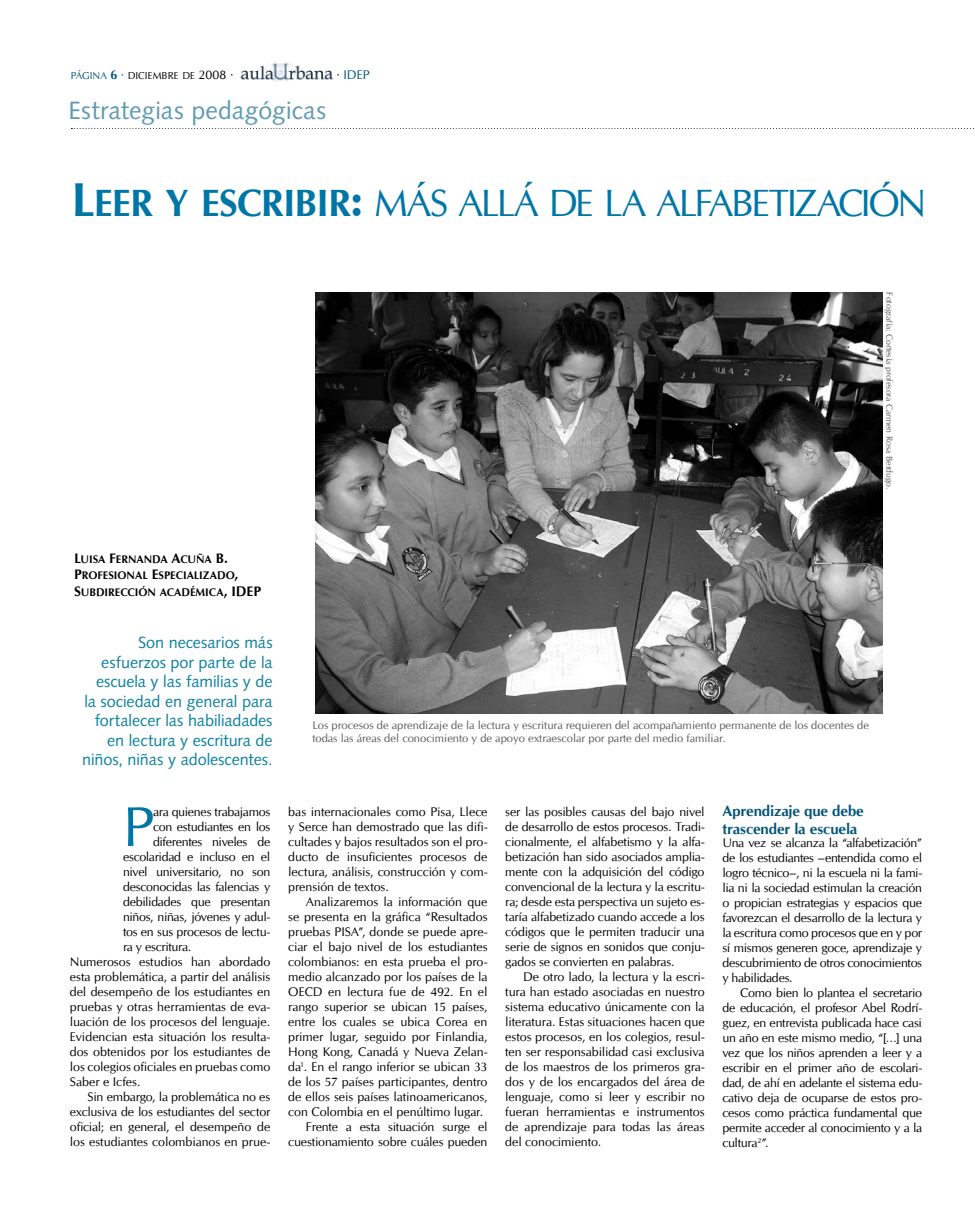
<style>
.page{position:relative;width:975px;height:1223px;background:#fff}
.page>*{position:absolute;margin:0;border:0;box-sizing:border-box;transform-origin:0 0}
.t1{font:56.25px "CG Omega";color:#0076a7}
.t2{font:38px "CG Omega SC800";letter-spacing:-.07em;color:#0076a7}
.t3{font:25px "Syntax";letter-spacing:.005em;color:#609ab3}
.t4{font:16.25px/19.5px "Syntax";letter-spacing:-.005em;color:#0d80a1;text-align:right}
.t5{font:700 15px/18px "CG Omega";letter-spacing:-.005em;color:#00547a}
.t6{font:12.5px/15px "CG Omega";letter-spacing:-.005em;color:#000;text-align:justify}
.t7{font:12.5px "CG Omega";letter-spacing:-.025em;color:#000}
.t8{font:12.5px "CG Omega";letter-spacing:-.03em;color:#000}
.t9{font:12.5px "CG Omega SC800";color:#00547a}
.t10{font:11.25px/12.5px "CG Omega";color:#58585a}
.t11{font:11px/16.5px "CG Omega Bold SC800";letter-spacing:-.005em;color:#000}
.t12{font:10px "CG Omega SC800";letter-spacing:-.005em;color:#000}
.t13{font:8.75px "CG Omega";color:#58585a}
.s1{color:#00547a}
.s2{font-family:"CG Omega Bold SC800";font-size:12.5px;color:#00547a}
.s3{font-size:12.5px;color:#00547a}
.s4{font-size:12.5px}
.s5{color:#000}
.s6{font-family:"CG Omega Bold SC800";font-size:47.5px}
.s7{font-family:"CG Omega Bold SC800"}
.s8{font-size:13.75px}
</style>
<div class="page">
<svg style="left:71px;top:128px;width:903px;height:1px"></svg>
<img style="left:315px;top:292px;width:567px;height:421px">
<img style="left:240px;top:62px;width:92px;height:20px">
<p class="t12" style="left:71px;top:69px;width:164px"><span class="s1">PÁGI NA</span> <span class="s2">6</span> <span class="s3">·</span> DICIEMBRE DE <span class="s4">2008 ·</span></p>
<p class="t9" style="left:336px;top:67px;width:34px"><span class="s5">·</span> IDEP</p>
<h3 class="t3" style="left:68px;top:96px;width:259px">Estrategias pedagógicas</h3>
<h2 class="t2" style="left:71px;top:180px;width:856px"><span class="s6">L</span><span class="s7">EER Y ESCRIBIR</span><span class="s6">:</span> MÁS ALLÁ DE LA ALFABETIZACIÓN</h2>
<p class="t13" style="left:894px;top:292px;width:199px;rotate:90deg">Fotografía: Cortesía profesora Carmen Rosa Berdugo.</p>
<p class="t11" style="left:74px;top:550px;width:166px"><span class="s8">L</span>UISA <span class="s8">F</span>ERNANDA <span class="s8">A</span>CUÑA <span class="s8">B.<br>P</span>ROFESIONAL <span class="s8">E</span>SPECIALIZADO<span class="s8">,<br>S</span>UBDIRECCIÓN ACADÉMICA<span class="s8">, IDEP</span></p>
<h3 class="t4" style="left:82px;top:633px;width:192px">Son necesarios más esfuerzos por parte de la escuela y las familias y de la sociedad en general para fortalecer las habiliadades en lectura y escritura de niños, niñas y adolescentes.</h3>
<h1 class="t1" style="left:123px;top:793px;width:33px">P</h1>
<p class="t6" style="left:153px;top:804px;width:119px">ara quienes trabajamos</p>
<p class="t6" style="left:153px;top:819px;width:119px">con estudiantes en los</p>
<p class="t7" style="left:153px;top:834px;width:119px">diferentes niveles de</p>
<p class="t7" style="left:123px;top:849px;width:149px">escolaridad e incluso en el</p>
<p class="t7" style="left:123px;top:864px;width:149px">nivel universitario, no son</p>
<p class="t6" style="left:123px;top:879px;width:149px">desconocidas las falencias y</p>
<p class="t6" style="left:123px;top:894px;width:149px">debilidades que presentan</p>
<p class="t8" style="left:123px;top:909px;width:149px">niños, niñas, jóvenes y adul-</p>
<p class="t6" style="left:123px;top:924px;width:149px">tos en sus procesos de lectu-</p>
<p class="t6" style="left:123px;top:939px;width:70px">ra y escritura.</p>
<p class="t6" style="left:70px;top:954px;width:202px">Numerosos estudios han abordado</p>
<p class="t6" style="left:70px;top:969px;width:202px">esta problemática, a partir del análisis</p>
<p class="t6" style="left:70px;top:984px;width:202px">del desempeño de los estudiantes en</p>
<p class="t6" style="left:70px;top:999px;width:202px">pruebas y otras herramientas de eva-</p>
<p class="t6" style="left:70px;top:1014px;width:202px">luación de los procesos del lenguaje.</p>
<p class="t6" style="left:70px;top:1029px;width:202px">Evidencian esta situación los resulta-</p>
<p class="t6" style="left:70px;top:1044px;width:202px">dos obtenidos por los estudiantes de</p>
<p class="t6" style="left:70px;top:1059px;width:202px">los colegios oficiales en pruebas como</p>
<p class="t6" style="left:70px;top:1074px;width:72px">Saber e Icfes.</p>
<p class="t6" style="left:88px;top:1089px;width:184px">Sin embargo, la problemática no es</p>
<p class="t6" style="left:70px;top:1104px;width:202px">exclusiva de los estudiantes del sector</p>
<p class="t6" style="left:70px;top:1119px;width:202px">oficial; en general, el desempeño de</p>
<p class="t6" style="left:70px;top:1134px;width:202px">los estudiantes colombianos en prue-</p>
<p class="t10" style="left:312px;top:719px;width:558px">Los procesos de aprendizaje de la lectura y escritura requieren del acompañamiento permanente de los docentes de todas las áreas del conocimiento y de apoyo extraescolar por parte del medio familiar.</p>
<p class="t6" style="left:288px;top:804px;width:201px">bas internacionales como Pisa, Llece y Serce han demostrado que las difi&shy;cultades y bajos resultados son el pro&shy;ducto de insuficientes procesos de lectura, análisis, construcción y com&shy;prensión de textos.</p>
<p class="t6" style="left:306px;top:894px;width:183px">Analizaremos la información que</p>
<p class="t6" style="left:288px;top:909px;width:201px">se presenta en la gráfica “Resultados</p>
<p class="t6" style="left:288px;top:924px;width:201px">pruebas PISA”, donde se puede apre-</p>
<p class="t6" style="left:288px;top:939px;width:201px">ciar el bajo nivel de los estudiantes</p>
<p class="t6" style="left:288px;top:954px;width:201px">colombianos: en esta prueba el pro-</p>
<p class="t6" style="left:288px;top:969px;width:201px">medio alcanzado por los países de la</p>
<p class="t6" style="left:288px;top:984px;width:201px">OECD en lectura fue de 492. En el</p>
<p class="t6" style="left:288px;top:999px;width:201px">rango superior se ubican 15 países,</p>
<p class="t6" style="left:288px;top:1014px;width:201px">entre los cuales se ubica Corea en</p>
<p class="t6" style="left:288px;top:1029px;width:201px">primer lugar, seguido por Finlandia,</p>
<p class="t6" style="left:288px;top:1044px;width:201px">Hong Kong, Canadá y Nueva Zelan-</p>
<p class="t6" style="left:288px;top:1059px;width:201px">da<sup>1</sup>. En el rango inferior se ubican 33</p>
<p class="t6" style="left:288px;top:1074px;width:201px">de los 57 países participantes, dentro</p>
<p class="t6" style="left:288px;top:1089px;width:201px">de ellos seis países latinoamericanos,</p>
<p class="t6" style="left:288px;top:1104px;width:196px">con Colombia en el penúltimo lugar.</p>
<p class="t6" style="left:306px;top:1119px;width:183px">Frente a esta situación surge el</p>
<p class="t6" style="left:288px;top:1134px;width:201px">cuestionamiento sobre cuáles pueden</p>
<p class="t6" style="left:505px;top:804px;width:201px">ser las posibles causas del bajo nivel de desarrollo de estos procesos. Tradi&shy;cionalmente, el alfabetismo y la alfa&shy;betización han sido asociados amplia&shy;mente con la adquisición del código convencional de la lectura y la escritu&shy;ra; desde esta perspectiva un sujeto es&shy;taría alfabetizado cuando accede a los códigos que le permiten traducir una serie de signos en sonidos que conju&shy;gados se convierten en palabras.</p>
<p class="t6" style="left:505px;top:969px;width:201px;text-indent:18px">De otro lado, la lectura y la escri&shy;tura han estado asociadas en nuestro sistema educativo únicamente con la literatura. Estas situaciones hacen que estos procesos, en los colegios, resul&shy;ten ser responsabilidad casi exclusiva de los maestros de los primeros gra&shy;dos y de los encargados del área de lenguaje, como si leer y escribir no fueran herramientas e instrumentos de aprendizaje para todas las áreas del conocimiento.</p>
<p class="t5" style="left:722px;top:801px;width:143px">Aprendizaje que debe trascender la escuela</p>
<p class="t6" style="left:722px;top:835px;width:201px">Una vez se alcanza la “alfabetización” de los estudiantes –entendida como el logro técnico–, ni la escuela ni la fami&shy;lia ni la sociedad estimulan la creación o propician estrategias y espacios que favorezcan el desarrollo de la lectura y la escritura como procesos que en y por sí mismos generen goce, aprendizaje y descubrimiento de otros conocimientos y habilidades.</p>
<p class="t6" style="left:722px;top:985px;width:201px;text-indent:18px">Como bien lo plantea el secretario de educación, el profesor Abel Rodrí&shy;guez, en entrevista publicada hace casi un año en este mismo medio, “[…] una vez que los niños aprenden a leer y a escribir en el primer año de escolari&shy;dad, de ahí en adelante el sistema edu&shy;cativo deja de ocuparse de estos pro&shy;cesos como práctica fundamental que permite acceder al conocimiento y a la cultura<sup>2</sup>”.</p>
</div>
